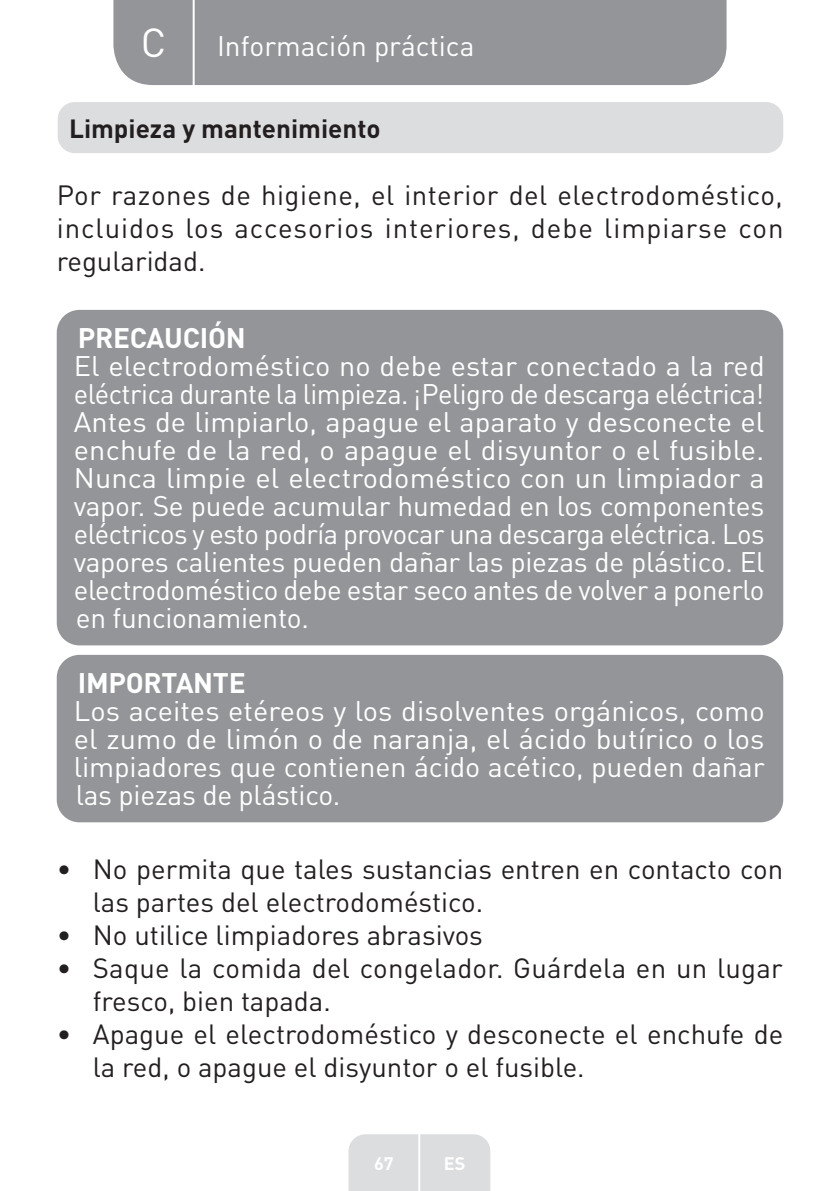
<style>
.page{position:relative;width:840px;height:1191px;background:#fff}
.page>*{position:absolute;margin:0;border:0;box-sizing:border-box;transform-origin:0 0}
.t1{font:40px "DIN Pro";color:#fff}
.t2{font:28px/28px "DIN Pro";letter-spacing:-.01em;color:#fff;text-align:justify}
.t3{font:700 28px "DIN Pro";letter-spacing:-.01em;color:#fff}
.t4{font:27.6px/33px "DIN Pro";color:#231f20}
.t5{font:700 26px "DIN Pro";color:#231f20}
.t6{font:700 18px "DIN Pro";color:#fff}
</style>
<div class="page">
<div style="left:113px;top:0;width:613px;height:85px;background:#939598"></div>
<div style="left:348px;top:1134px;width:142px;height:57px;background:#dcdddf"></div>
<hr style="left:418px;top:1111px;width:2px;height:80px;background:#fff">
<hr style="left:192px;top:0;width:2px;height:88px;background:#fff">
<div style="left:58px;top:102px;width:724px;height:51px;background:#dcdddf;border-radius:17px"></div>
<div style="left:57px;top:310px;width:725px;height:335px;background:#939598;border-radius:23px"></div>
<div style="left:57px;top:655px;width:725px;height:167px;background:#939598;border-radius:23px"></div>
<h1 class="t1" style="left:141px;top:15px;width:27px">C</h1>
<p class="t2" style="left:217px;top:31px;width:259px">Información práctica</p>
<p class="t5" style="left:69px;top:110px;width:313px">Limpieza y mantenimiento</p>
<p class="t4" style="left:57px;top:178px;width:728px;text-align:justify">Por razones de higiene, el interior del electrodoméstico, incluidos los accesorios interiores, debe limpiarse con regularidad.</p>
<p class="t3" style="left:78px;top:319px;width:169px">PRECAUCIÓN</p>
<p class="t2" style="left:74px;top:351px;width:692px">El electrodoméstico no debe estar conectado a la red eléctrica durante la limpieza. ¡Peligro de descarga eléctrica!<br>Antes de limpiarlo, apague el aparato y desconecte el enchufe de la red, o apague el disyuntor o el fusible.<br>Nunca limpie el electrodoméstico con un limpiador a vapor. Se puede acumular humedad en los componentes eléctricos y esto podría provocar una descarga eléctrica. Los vapores calientes pueden dañar las piezas de plástico. El electrodoméstico debe estar seco antes de volver a ponerlo en funcionamiento.</p>
<p class="t3" style="left:78px;top:664px;width:169px">IMPORTANTE</p>
<p class="t2" style="left:74px;top:696px;width:692px">Los aceites etéreos y los disolventes orgánicos, como el zumo de limón o de naranja, el ácido butírico o los limpiadores que contienen ácido acético, pueden dañar las piezas de plástico.</p>
<p class="t4" style="left:93px;top:851px;width:691px;text-indent:-36px">• No permita que tales sustancias entren en contacto con las partes del electrodoméstico.</p>
<p class="t4" style="left:57px;top:917px;width:427px">• No utilice limpiadores abrasivos</p>
<p class="t4" style="left:93px;top:950px;width:691px;text-indent:-36px">• Saque la comida del congelador. Guárdela en un lugar fresco, bien tapada.</p>
<p class="t4" style="left:93px;top:1016px;width:691px;text-indent:-36px">• Apague el electrodoméstico y desconecte el enchufe de la red, o apague el disyuntor o el fusible.</p>
<p class="t6" style="left:374px;top:1150px;width:21px">67</p>
<p class="t6" style="left:443px;top:1150px;width:23px">ES</p>
</div>
